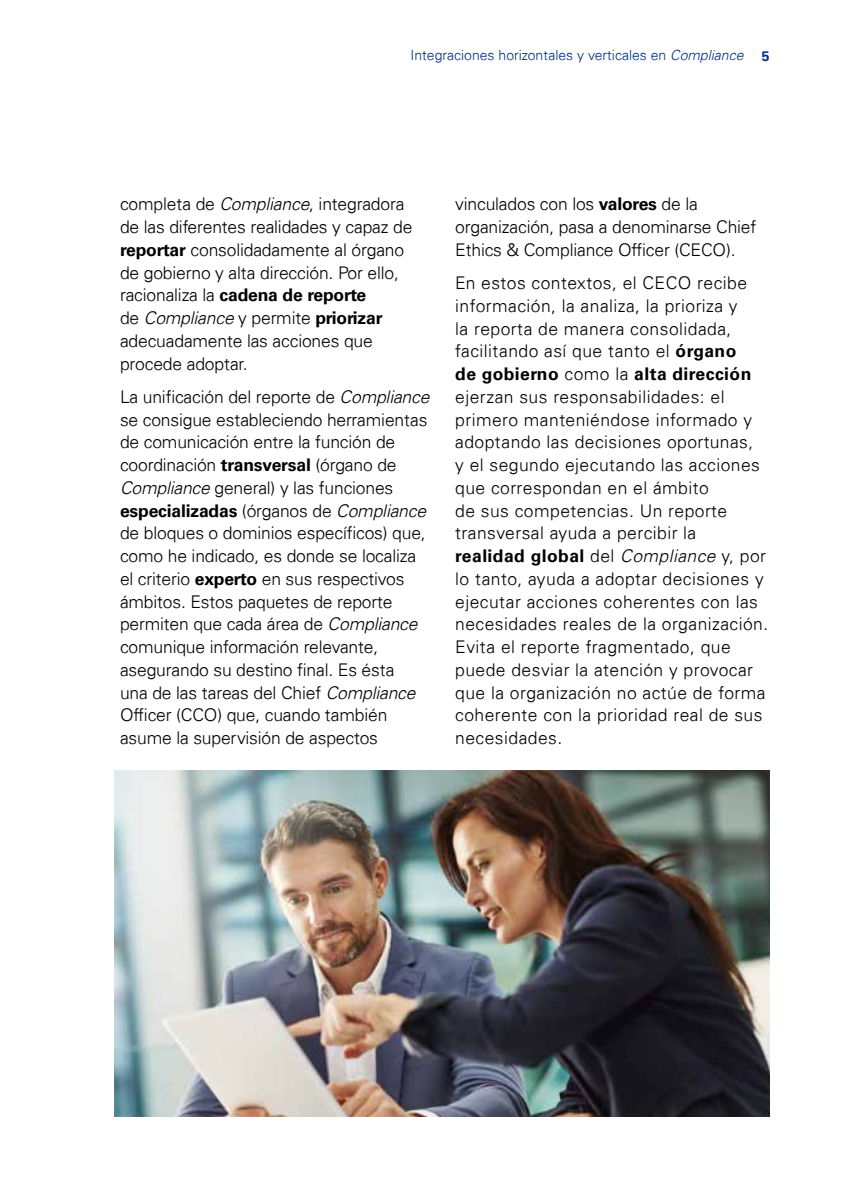
<style>
.page{position:relative;width:844px;height:1191px;background:#fff}
.page>*{position:absolute;margin:0;border:0;box-sizing:border-box;transform-origin:0 0}
.t1{font:300 17.5px/22.8px "Univers 45";letter-spacing:-.01em;color:#000}
.t2{font:300 17.5px/22.8px "Univers 45";letter-spacing:.025em;color:#000}
.t3{font:700 17.5px "Univers 65";color:#000}
.t4{font:700 17.5px "Univers 65";letter-spacing:.025em;color:#000}
.t5{font:300 14px "Univers 45";color:#002f87}
.t6{font:700 14px "Univers 65";color:#002f87}
.s1{font-style:italic}
.s2{font-family:"Univers 65";font-weight:700}
.s3{font-family:"Univers 45";font-weight:300}
.s4{font-family:"Univers 45";font-weight:300;font-style:italic}
</style>
<div class="page">
<img style="left:114px;top:770px;width:655px;height:346px">
<p class="t5" style="left:410px;top:46px;width:334px">Integraciones horizontales y verticales en <span class="s1">Compliance</span></p>
<p class="t6" style="left:761px;top:48px;width:9px">5</p>
<p class="t1" style="left:120px;top:193px;width:294px">completa de <span class="s1">Compliance</span>, integradora de las diferentes realidades y capaz de <span class="s2">reportar</span> consolidadamente al órgano de gobierno y alta dirección. Por ello,</p>
<p class="t3" style="left:120px;top:285px;width:248px"><span class="s3">racionaliza la</span> cadena de reporte</p>
<p class="t1" style="left:120px;top:306px;width:264px">de <span class="s1">Compliance</span> y permite <span class="s2">priorizar </span>adecuadamente las acciones que procede adoptar.</p>
<p class="t1" style="left:120px;top:385px;width:311px">La unificación del reporte de <span class="s1">Compliance </span>se consigue estableciendo herramientas de comunicación entre la función de coordinación <span class="s2">transversal</span> (órgano de <span class="s1">Compliance</span> general) y las funciones</p>
<p class="t3" style="left:120px;top:500px;width:307px">especializadas <span class="s3">(órganos de</span> <span class="s4">Compliance</span></p>
<p class="t1" style="left:120px;top:522px;width:307px">de bloques o dominios específicos) que, como he indicado, es donde se localiza el criterio <span class="s2">experto</span> en sus respectivos ámbitos. Estos paquetes de reporte permiten que cada área de <span class="s1">Compliance </span>comunique información relevante, asegurando su destino final. Es ésta una de las tareas del Chief <span class="s1">Compliance </span>Officer (CCO) que, cuando también asume la supervisión de aspectos</p>
<p class="t1" style="left:455px;top:193px;width:302px">vinculados con los <span class="s2">valores</span> de la organización, pasa a denominarse Chief<br>Ethics &amp; Compliance Officer (CECO).</p>
<p class="t2" style="left:455px;top:271px;width:293px">En estos contextos, el CECO recibe información, la analiza, la prioriza y la reporta de manera consolidada, facilitando así que tanto el <span class="s2">órgano</span></p>
<p class="t4" style="left:455px;top:364px;width:297px">de gobierno <span class="s3">como la</span> alta dirección</p>
<p class="t2" style="left:455px;top:385px;width:306px">ejerzan sus responsabilidades: el primero manteniéndose informado y adoptando las decisiones oportunas, y el segundo ejecutando las acciones que correspondan en el ámbito<br>de sus competencias. Un reporte transversal ayuda a percibir la</p>
<p class="t4" style="left:455px;top:546px;width:312px">realidad global <span class="s3">del</span> <span class="s4">Compliance</span> <span class="s3">y, por</span></p>
<p class="t2" style="left:455px;top:567px;width:314px">lo tanto, ayuda a adoptar decisiones y ejecutar acciones coherentes con las necesidades reales de la organización.<br>Evita el reporte fragmentado, que puede desviar la atención y provocar que la organización no actúe de forma coherente con la prioridad real de sus necesidades.</p>
</div>
